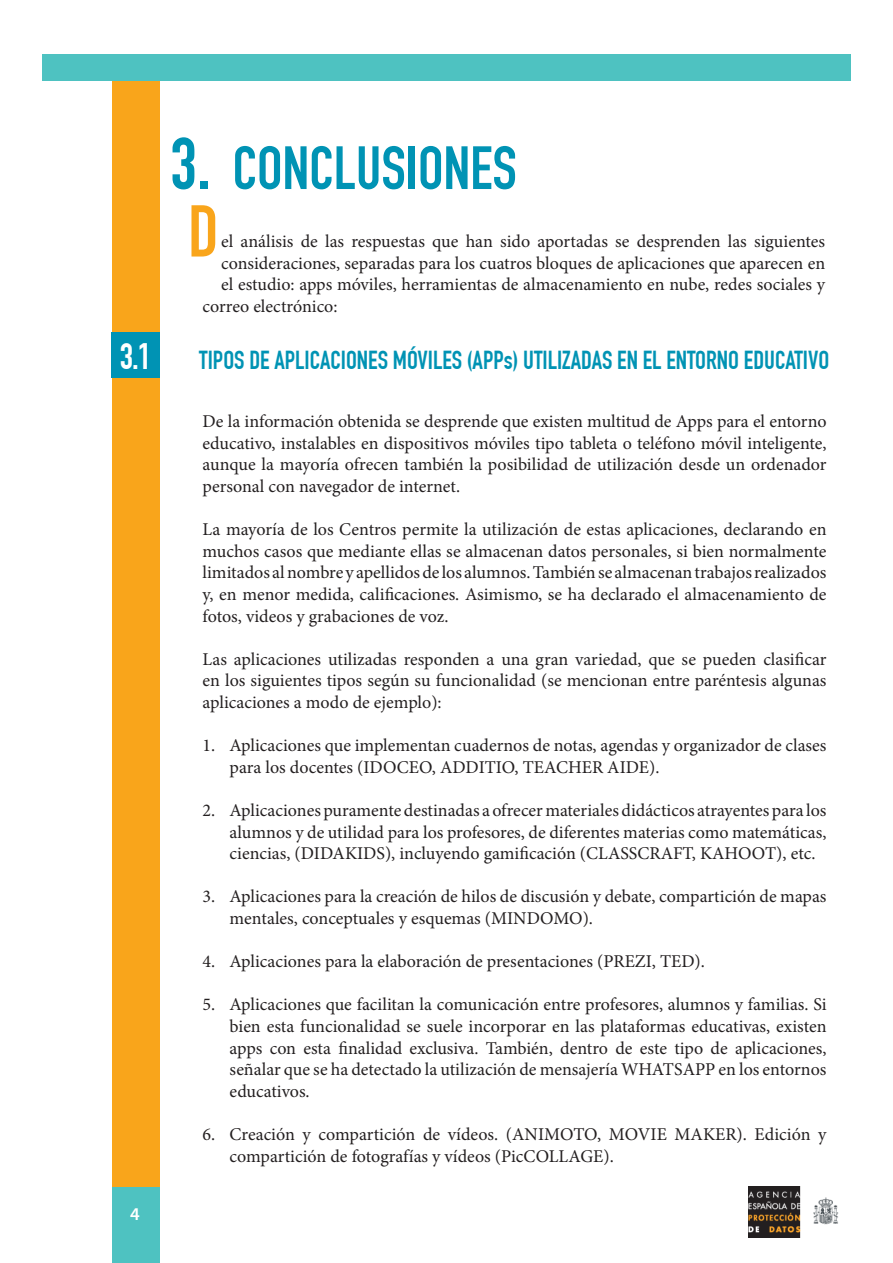
<style>
.page{position:relative;width:893px;height:1263px;background:#fff}
.page>*{position:absolute;margin:0;border:0;box-sizing:border-box;transform-origin:0 0}
.t1{font:700 72px "DIN Condensed";color:#f9a51b}
.t2{font:700 60px "DIN Condensed";color:#0093b4}
.t3{font:700 36px "DIN Condensed";color:#fff}
.t4{font:700 25.5px "DIN Condensed";color:#0093b4}
.t5{font:18px/21.6px "Minion Pro";color:#231f20;text-align:justify}
.t6{font:600 18px "Myriad Pro";color:#fff}
.s1{font-size:72px}
</style>
<div class="page">
<div style="left:42px;top:54px;width:809px;height:27px;background:#4ec2c1"></div>
<div style="left:112px;top:1186px;width:47px;height:77px;background:#4ec2c1"></div>
<img style="left:748px;top:1186px;width:91px;height:51px">
<div style="left:112px;top:81px;width:47px;height:1105px;background:#f9a51b"></div>
<div style="left:111px;top:333px;width:48px;height:45px;background:#0093b4"></div>
<p class="t3" style="left:120px;top:335px;width:33px">3.1</p>
<p class="t6" style="left:130px;top:1202px;width:11px">4</p>
<p class="t2" style="left:170px;top:133px;width:348px"><span class="s1">3.</span> CONCLUSIONES</p>
<p class="t1" style="left:188px;top:189px;width:32px">D</p>
<p class="t5" style="left:221px;top:231px;width:605px">el análisis de las respuestas que han sido aportadas se desprenden las siguientes</p>
<p class="t5" style="left:221px;top:252px;width:605px">consideraciones, separadas para los cuatros bloques de aplicaciones que aparecen en</p>
<p class="t5" style="left:221px;top:274px;width:605px">el estudio: apps móviles, herramientas de almacenamiento en nube, redes sociales y</p>
<p class="t5" style="left:203px;top:295px;width:136px">correo electrónico:</p>
<p class="t4" style="left:199px;top:345px;width:631px">TIPOS DE APLICACIONES MÓVILES (APPs) UTILIZADAS EN EL ENTORNO EDUCATIVO</p>
<p class="t5" style="left:203px;top:411px;width:625px">De la información obtenida se desprende que existen multitud de Apps para el entorno educativo, instalables en dispositivos móviles tipo tableta o teléfono móvil inteligente, aunque la mayoría ofrecen también la posibilidad de utilización desde un ordenador personal con navegador de internet.</p>
<p class="t5" style="left:203px;top:519px;width:625px">La mayoría de los Centros permite la utilización de estas aplicaciones, declarando en muchos casos que mediante ellas se almacenan datos personales, si bien normalmente limitados al nombre y apellidos de los alumnos. También se almacenan trabajos realizados y, en menor medida, calificaciones. Asimismo, se ha declarado el almacenamiento de fotos, videos y grabaciones de voz.</p>
<p class="t5" style="left:203px;top:648px;width:625px">Las aplicaciones utilizadas responden a una gran variedad, que se pueden clasificar en los siguientes tipos según su funcionalidad (se mencionan entre paréntesis algunas aplicaciones a modo de ejemplo):</p>
<p class="t5" style="left:230px;top:735px;width:598px;text-indent:-27px">1. Aplicaciones que implementan cuadernos de notas, agendas y organizador de clases para los docentes (IDOCEO, ADDITIO, TEACHER AIDE).</p>
<p class="t5" style="left:230px;top:799px;width:598px;text-indent:-27px">2. Aplicaciones puramente destinadas a ofrecer materiales didácticos atrayentes para los alumnos y de utilidad para los profesores, de diferentes materias como matemáticas, ciencias, (DIDAKIDS), incluyendo gamificación (CLASSCRAFT, KAHOOT), etc.</p>
<p class="t5" style="left:230px;top:886px;width:598px;text-indent:-27px">3. Aplicaciones para la creación de hilos de discusión y debate, compartición de mapas mentales, conceptuales y esquemas (MINDOMO).</p>
<p class="t5" style="left:203px;top:951px;width:504px">4. Aplicaciones para la elaboración de presentaciones (PREZI, TED).</p>
<p class="t5" style="left:230px;top:994px;width:598px;text-indent:-27px">5. Aplicaciones que facilitan la comunicación entre profesores, alumnos y familias. Si bien esta funcionalidad se suele incorporar en las plataformas educativas, existen apps con esta finalidad exclusiva. También, dentro de este tipo de aplicaciones, señalar que se ha detectado la utilización de mensajería WHATSAPP en los entornos educativos.</p>
<p class="t5" style="left:230px;top:1123px;width:598px;text-indent:-27px">6. Creación y compartición de vídeos. (ANIMOTO, MOVIE MAKER). Edición y compartición de fotografías y vídeos (PicCOLLAGE).</p>
</div>
